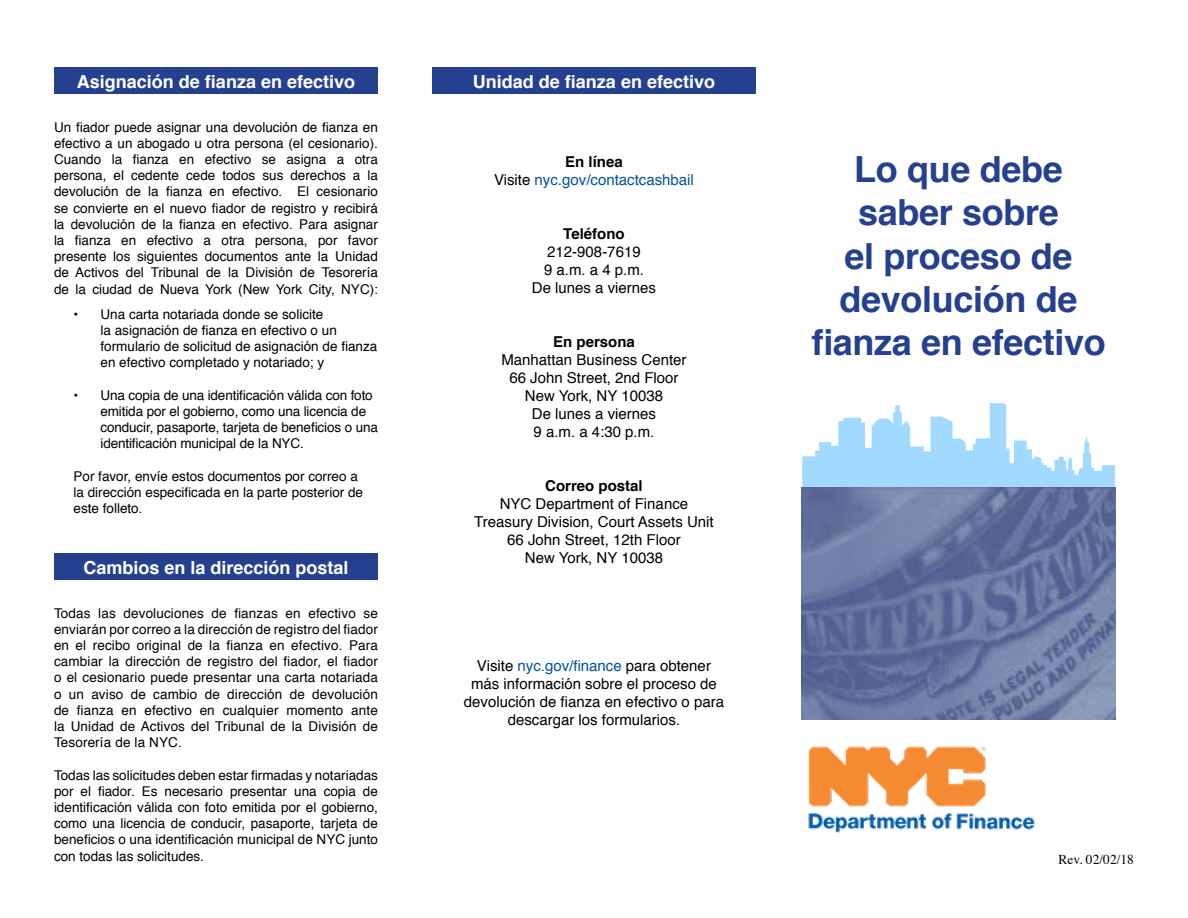
<style>
.page{position:relative;width:1188px;height:918px;background:#fff}
.page>*{position:absolute;margin:0;border:0;box-sizing:border-box;transform-origin:0 0}
.t1{font:700 36px/43.2px "Helvetica";letter-spacing:-.01em;color:#25408f;text-align:center}
.t2{font:700 18px "Helvetica";color:#fff}
.t3{font:15px/18px "Helvetica";color:#000;text-align:center}
.t4{font:15px/18px "Helvetica";color:#00539b;text-align:center}
.t5{font:700 15px "Helvetica";color:#000}
.t6{font:13.5px/16.2px "Helvetica";color:#000;text-align:justify}
.t7{font:13.5px "Times";color:#000}
.s1{font-weight:700;color:#000}
.s2{color:#000}
.s3{color:#00539b}
</style>
<div class="page">
<div style="left:54px;top:68px;width:324px;height:26px;background:#25408f"></div>
<div style="left:54px;top:554px;width:324px;height:26px;background:#25408f"></div>
<div style="left:432px;top:68px;width:324px;height:26px;background:#25408f"></div>
<img style="left:808px;top:746px;width:227px;height:87px">
<svg style="left:802px;top:403px;width:313px;height:84px"></svg>
<img style="left:802px;top:487px;width:313px;height:233px">
<h2 class="t2" style="left:77px;top:67px;width:280px">Asignación de fianza en efectivo</h2>
<p class="t6" style="left:54px;top:119px;width:325px">Un fiador puede asignar una devolución de fianza en efectivo a un abogado u otra persona (el cesionario).<br>Cuando la fianza en efectivo se asigna a otra persona, el cedente cede todos sus derechos a la devolución de la fianza en efectivo. El cesionario se convierte en el nuevo fiador de registro y recibirá la devolución de la fianza en efectivo. Para asignar la fianza en efectivo a otra persona, por favor presente los siguientes documentos ante la Unidad de Activos del Tribunal de la División de Tesorería de la ciudad de Nueva York (New York City, NYC):</p>
<p class="t6" style="left:100px;top:306px;width:278px;text-align:left;text-indent:-27px">• Una carta notariada donde se solicite<br>la asignación de fianza en efectivo o un formulario de solicitud de asignación de fianza en efectivo completado y notariado; y</p>
<p class="t6" style="left:100px;top:387px;width:279px;text-align:left;text-indent:-27px">• Una copia de una identificación válida con foto emitida por el gobierno, como una licencia de conducir, pasaporte, tarjeta de beneficios o una identificación municipal de la NYC.</p>
<p class="t6" style="left:73px;top:468px;width:291px;text-align:left">Por favor, envíe estos documentos por correo a la dirección especificada en la parte posterior de este folleto.</p>
<h2 class="t2" style="left:83px;top:553px;width:267px">Cambios en la dirección postal</h2>
<p class="t6" style="left:54px;top:605px;width:325px">Todas las devoluciones de fianzas en efectivo se enviarán por correo a la dirección de registro del fiador en el recibo original de la fianza en efectivo. Para cambiar la dirección de registro del fiador, el fiador o el cesionario puede presentar una carta notariada o un aviso de cambio de dirección de devolución de fianza en efectivo en cualquier momento ante la Unidad de Activos del Tribunal de la División de Tesorería de la NYC.</p>
<p class="t6" style="left:54px;top:767px;width:325px">Todas las solicitudes deben estar firmadas y notariadas por el fiador. Es necesario presentar una copia de identificación válida con foto emitida por el gobierno, como una licencia de conducir, pasaporte, tarjeta de beneficios o una identificación municipal de NYC junto con todas las solicitudes.</p>
<h2 class="t2" style="left:473px;top:67px;width:244px">Unidad de fianza en efectivo</h2>
<p class="t4" style="left:494px;top:153px;width:201px"><span class="s1">En línea<br></span><span class="s2">Visite</span> nyc.gov/contactcashbail</p>
<p class="t5" style="left:563px;top:221px;width:63px">Teléfono</p>
<p class="t3" style="left:532px;top:243px;width:126px">212-908-7619<br>9 a.m. a 4 p.m.<br>De lunes a viernes</p>
<p class="t5" style="left:553px;top:329px;width:83px">En persona</p>
<p class="t3" style="left:501px;top:351px;width:187px">Manhattan Business Center<br>66 John Street, 2nd Floor<br>New York, NY 10038<br>De lunes a viernes<br>9 a.m. a 4:30 p.m.</p>
<p class="t5" style="left:545px;top:473px;width:99px">Correo postal</p>
<p class="t3" style="left:474px;top:495px;width:241px">NYC Department of Finance<br>Treasury Division, Court Assets Unit<br>66 John Street, 12th Floor<br>New York, NY 10038</p>
<p class="t3" style="left:464px;top:657px;width:262px">Visite <span class="s3">nyc.gov/finance</span> para obtener más información sobre el proceso de devolución de fianza en efectivo o para descargar los formularios.</p>
<h1 class="t1" style="left:811px;top:148px;width:296px">Lo que debe saber sobre<br>el proceso de devolución de fianza en efectivo</h1>
<p class="t7" style="left:1058px;top:847px;width:77px">Rev. 02/02/18</p>
</div>
